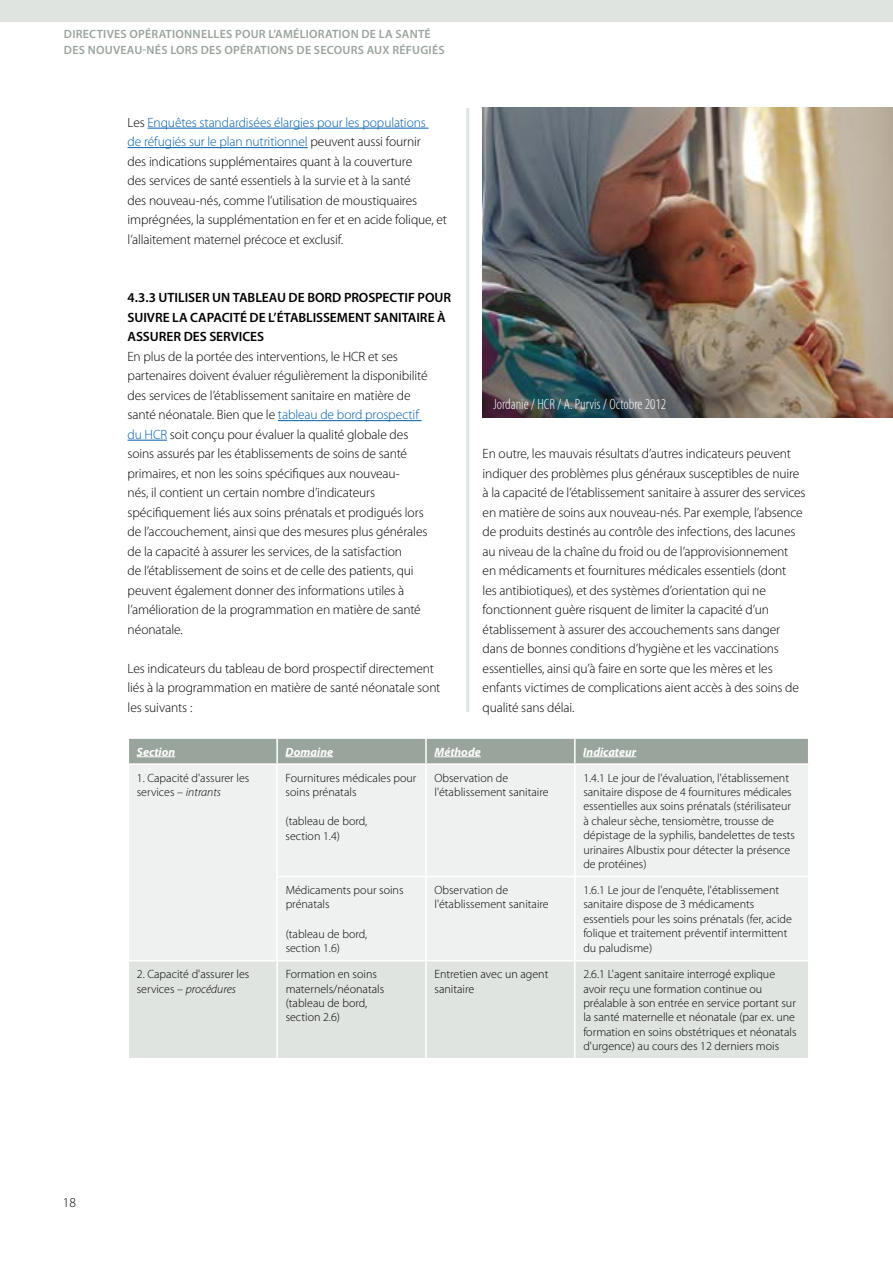
<style>
.page{position:relative;width:893px;height:1263px;background:#fff}
.page>*{position:absolute;margin:0;border:0;box-sizing:border-box;transform-origin:0 0}
.t1{font:300 condensed 15px "Myriad Pro";color:#fff}
.t2{font:300 13.5px/19.5px "Myriad Pro";letter-spacing:-.01em;color:#000}
.t3{font:600 13.5px "Myriad Pro";color:#000}
.t4{font:300 12px/14.4px "Myriad Pro";color:#000}
.t5{font:600 12px/16.5px "Myriad Pro";letter-spacing:.02em;color:#99a49c}
.t6{font:italic 700 12px "Myriad Pro";color:#fff}
.s1{color:#005ea8}
.s2{font-style:italic}
</style>
<div class="page">
<hr style="left:148px;top:128px;width:281px;height:1px;background:#005ea8">
<hr style="left:128px;top:147px;width:180px;height:1px;background:#005ea8">
<hr style="left:278px;top:420px;width:144px;height:1px;background:#005ea8">
<hr style="left:128px;top:440px;width:39px;height:1px;background:#005ea8">
<div style="left:129px;top:765px;width:679px;height:195px;background:#eff1f0"></div>
<div style="left:129px;top:961px;width:679px;height:97px;background:#e0e4e1"></div>
<div style="left:129px;top:738px;width:679px;height:25px;background:#99a49c"></div>
<hr style="left:276px;top:765px;width:2px;height:111px;background:#fff">
<hr style="left:425px;top:765px;width:2px;height:111px;background:#fff">
<hr style="left:574px;top:765px;width:2px;height:111px;background:#fff">
<hr style="left:276px;top:876px;width:150px;height:1px;background:#fff">
<hr style="left:276px;top:877px;width:2px;height:83px;background:#fff">
<hr style="left:426px;top:876px;width:149px;height:1px;background:#fff">
<hr style="left:425px;top:877px;width:2px;height:83px;background:#fff">
<hr style="left:575px;top:876px;width:234px;height:1px;background:#fff">
<hr style="left:574px;top:877px;width:2px;height:83px;background:#fff">
<hr style="left:276px;top:961px;width:2px;height:97px;background:#fff">
<hr style="left:425px;top:961px;width:2px;height:97px;background:#fff">
<hr style="left:574px;top:961px;width:2px;height:97px;background:#fff">
<hr style="left:137px;top:756px;width:38px;height:1px;background:#fff">
<hr style="left:286px;top:756px;width:47px;height:1px;background:#fff">
<hr style="left:434px;top:756px;width:47px;height:1px;background:#fff">
<hr style="left:583px;top:756px;width:53px;height:1px;background:#fff">
<div style="left:0;top:0;width:893px;height:21px;background:#e0e4e1"></div>
<hr style="left:466px;top:108px;width:3px;height:604px;background:#e0e4e1">
<img style="left:483px;top:107px;width:410px;height:310px">
<p class="t5" style="left:64px;top:25px;width:382px">DIRECTIVES OPÉRATIONNELLES POUR L’AMÉLIORATION DE LA SANTÉ<br>DES NOUVEAU-NÉS LORS DES OPÉRATIONS DE SECOURS AUX RÉFUGIÉS</p>
<p class="t2" style="left:128px;top:113px;width:321px">Les <span class="s1">Enquêtes standardisées élargies pour les populations<br>de réfugiés sur le plan nutritionnel</span> peuvent aussi fournir<br>des indications supplémentaires quant à la couverture<br>des services de santé essentiels à la survie et à la santé<br>des nouveau-nés, comme l’utilisation de moustiquaires imprégnées, la supplémentation en fer et en acide folique, et l’allaitement maternel précoce et exclusif.</p>
<p class="t3" style="left:128px;top:290px;width:36px">4.3.3 UTILISE</p>
<p class="t3" style="left:202px;top:290px;width:40px">R UN TABLEAU</p>
<p class="t3" style="left:289px;top:290px;width:88px">DE BORD PROSPECTIF</p>
<p class="t3" style="left:418px;top:290px;width:35px">POUR</p>
<p class="t3" style="left:128px;top:310px;width:71px">SUIVRELA CAPACITÉ</p>
<p class="t3" style="left:250px;top:310px;width:36px">DE L’ÉTABLISSEMENT</p>
<p class="t3" style="left:374px;top:310px;width:8px">SANITAI</p>
<p class="t3" style="left:420px;top:310px;width:27px">RE À</p>
<p class="t3" style="left:128px;top:329px;width:9px">ASSU</p>
<p class="t3" style="left:159px;top:329px;width:34px">RER DES</p>
<p class="t3" style="left:209px;top:329px;width:37px">SE RVICES</p>
<p class="t2" style="left:128px;top:347px;width:302px">En plus de la portée des interventions, le HCR et ses partenaires doivent évaluer régulièrement la disponibilité des services de l’établissement sanitaire en matière de santé néonatale. Bien que le <span class="s1">tableau de bord prospectif du HCR</span> soit conçu pour évaluer la qualité globale des soins assurés par les établissements de soins de santé primaires, et non les soins spécifiques aux nouveau-<br>nés, il contient un certain nombre d’indicateurs spécifiquement liés aux soins prénatals et prodigués lors de l’accouchement, ainsi que des mesures plus générales de la capacité à assurer les services, de la satisfaction<br>de l’établissement de soins et de celle des patients, qui peuvent également donner des informations utiles à l’amélioration de la programmation en matière de santé néonatale.</p>
<p class="t2" style="left:128px;top:659px;width:314px">Les indicateurs du tableau de bord prospectif directement liés à la programmation en matière de santé néonatale sont les suivants :</p>
<p class="t6" style="left:137px;top:745px;width:40px">Section</p>
<p class="t6" style="left:286px;top:745px;width:49px">Domaine</p>
<p class="t6" style="left:434px;top:745px;width:48px">Méthode</p>
<p class="t6" style="left:583px;top:745px;width:54px">Indicateur</p>
<p class="t4" style="left:137px;top:771px;width:114px">1. Capacité d'assurer les services – <span class="s2">intrants</span></p>
<p class="t4" style="left:286px;top:771px;width:132px">Fournitures médicales pour soins prénatals</p>
<p class="t4" style="left:286px;top:814px;width:83px">(tableau de bord, section 1.4)</p>
<p class="t1" style="left:493px;top:396px;width:175px">Jordanie / HCR / A. Purvis / Octobre2012</p>
<p class="t2" style="left:483px;top:444px;width:324px">En outre, les mauvais résultats d’autres indicateurs peuvent indiquer des problèmes plus généraux susceptibles de nuire à la capacité de l’établissement sanitaire à assurer des services en matière de soins aux nouveau-nés. Par exemple, l’absence de produits destinés au contrôle des infections, des lacunes au niveau de la chaîne du froid ou de l’approvisionnement<br>en médicaments et fournitures médicales essentiels (dont<br>les antibiotiques), et des systèmes d’orientation qui ne fonctionnent guère risquent de limiter la capacité d’un établissement à assurer des accouchements sans danger dans de bonnes conditions d’hygiène et les vaccinations essentielles, ainsi qu’à faire en sorte que les mères et les enfants victimes de complications aient accès à des soins de qualité sans délai.</p>
<p class="t4" style="left:434px;top:771px;width:116px">Observation de l'établissement sanitaire</p>
<p class="t4" style="left:583px;top:771px;width:213px">1.4.1 Le jour de l'évaluation, l'établissement sanitaire dispose de 4 fournitures médicales essentielles aux soins prénatals (stérilisateur à chaleur sèche, tensiomètre, trousse de dépistage de la syphilis, bandelettes de tests urinaires Albustix pour détecter la présence de protéines)</p>
<p class="t4" style="left:286px;top:883px;width:119px">Médicaments pour soins prénatals</p>
<p class="t4" style="left:286px;top:927px;width:83px">(tableau de bord, section 1.6)</p>
<p class="t4" style="left:434px;top:883px;width:116px">Observation de l'établissement sanitaire</p>
<p class="t4" style="left:583px;top:883px;width:210px">1.6.1 Le jour de l'enquête, l'établissement sanitaire dispose de 3 médicaments essentiels pour les soins prénatals (fer, acide folique et traitement préventif intermittent du paludisme)</p>
<p class="t2" style="left:63px;top:1193px;width:15px">18</p>
<p class="t4" style="left:137px;top:967px;width:114px">2. Capacité d'assurer les services – <span class="s2">procédures</span></p>
<p class="t4" style="left:286px;top:967px;width:100px">Formation en soins maternels/néonatals (tableau de bord, section 2.6)</p>
<p class="t4" style="left:434px;top:967px;width:115px">Entretien avec un agent sanitaire</p>
<p class="t4" style="left:583px;top:967px;width:215px">2.6.1 L'agent sanitaire interrogé explique avoir reçu une formation continue ou préalable à son entrée en service portant sur la santé maternelle et néonatale (par ex. une formation en soins obstétriques et néonatals d'urgence) au cours des 12 derniers mois</p>
</div>
